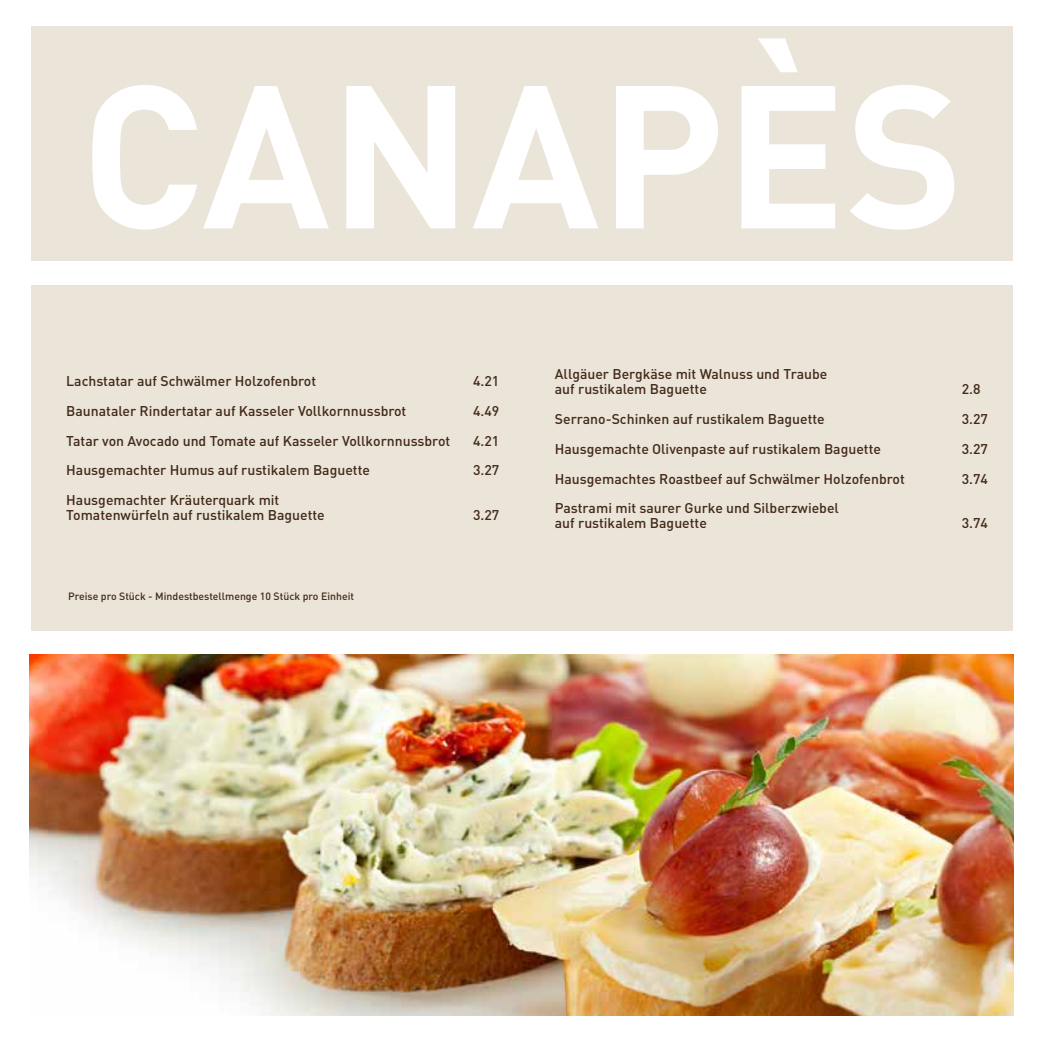
<style>
.page{position:relative;width:1042px;height:1042px;background:#fff}
.page>*{position:absolute;margin:0;border:0;box-sizing:border-box;transform-origin:0 0}
.t1{font:700 199.85px "DIN Pro";color:#fff}
.t2{font:500 14px/14.9px "DIN Pro";color:#432918}
.t3{font:500 10.5px "DIN Pro";color:#432918}
</style>
<div class="page">
<img style="left:29px;top:655px;width:984px;height:360px">
<div style="left:31px;top:26px;width:982px;height:235px;background:#eae4d9"></div>
<div style="left:31px;top:286px;width:982px;height:345px;background:#eae4d9"></div>
<h1 class="t1" style="left:80px;top:20px;width:885px">CANAPÈS</h1>
<p class="t2" style="left:66px;top:373px;width:251px">Lachstatar auf Schwälmer Holzofenbrot</p>
<p class="t2" style="left:473px;top:373px;width:28px">4.21</p>
<p class="t2" style="left:66px;top:403px;width:342px">Baunataler Rindertatar auf Kasseler Vollkornnussbrot</p>
<p class="t2" style="left:473px;top:403px;width:28px">4.49</p>
<p class="t2" style="left:66px;top:432px;width:385px">Tatar von Avocado und Tomate auf Kasseler Vollkornnussbrot</p>
<p class="t2" style="left:473px;top:432px;width:28px">4.21</p>
<p class="t2" style="left:66px;top:462px;width:305px">Hausgemachter Humus auf rustikalem Baguette</p>
<p class="t2" style="left:473px;top:462px;width:28px">3.27</p>
<p class="t2" style="left:66px;top:492px;width:260px">Hausgemachter Kräuterquark mit<br>Tomatenwürfeln auf rustikalem Baguette</p>
<p class="t2" style="left:473px;top:507px;width:28px">3.27</p>
<p class="t3" style="left:68px;top:589px;width:287px">Preise pro Stück - Mindestbestellmenge 10 Stück pro Einheit</p>
<p class="t2" style="left:555px;top:366px;width:274px">Allgäuer Bergkäse mit Walnuss und Traube auf rustikalem Baguette</p>
<p class="t2" style="left:962px;top:381px;width:20px">2.8</p>
<p class="t2" style="left:555px;top:411px;width:271px">Serrano-Schinken auf rustikalem Baguette</p>
<p class="t2" style="left:962px;top:411px;width:28px">3.27</p>
<p class="t2" style="left:555px;top:441px;width:328px">Hausgemachte Olivenpaste auf rustikalem Baguette</p>
<p class="t2" style="left:962px;top:441px;width:28px">3.27</p>
<p class="t2" style="left:555px;top:470px;width:351px">Hausgemachtes Roastbeef auf Schwälmer Holzofenbrot</p>
<p class="t2" style="left:962px;top:470px;width:28px">3.74</p>
<p class="t2" style="left:555px;top:500px;width:285px">Pastrami mit saurer Gurke und Silberzwiebel auf rustikalem Baguette</p>
<p class="t2" style="left:962px;top:515px;width:28px">3.74</p>
</div>
